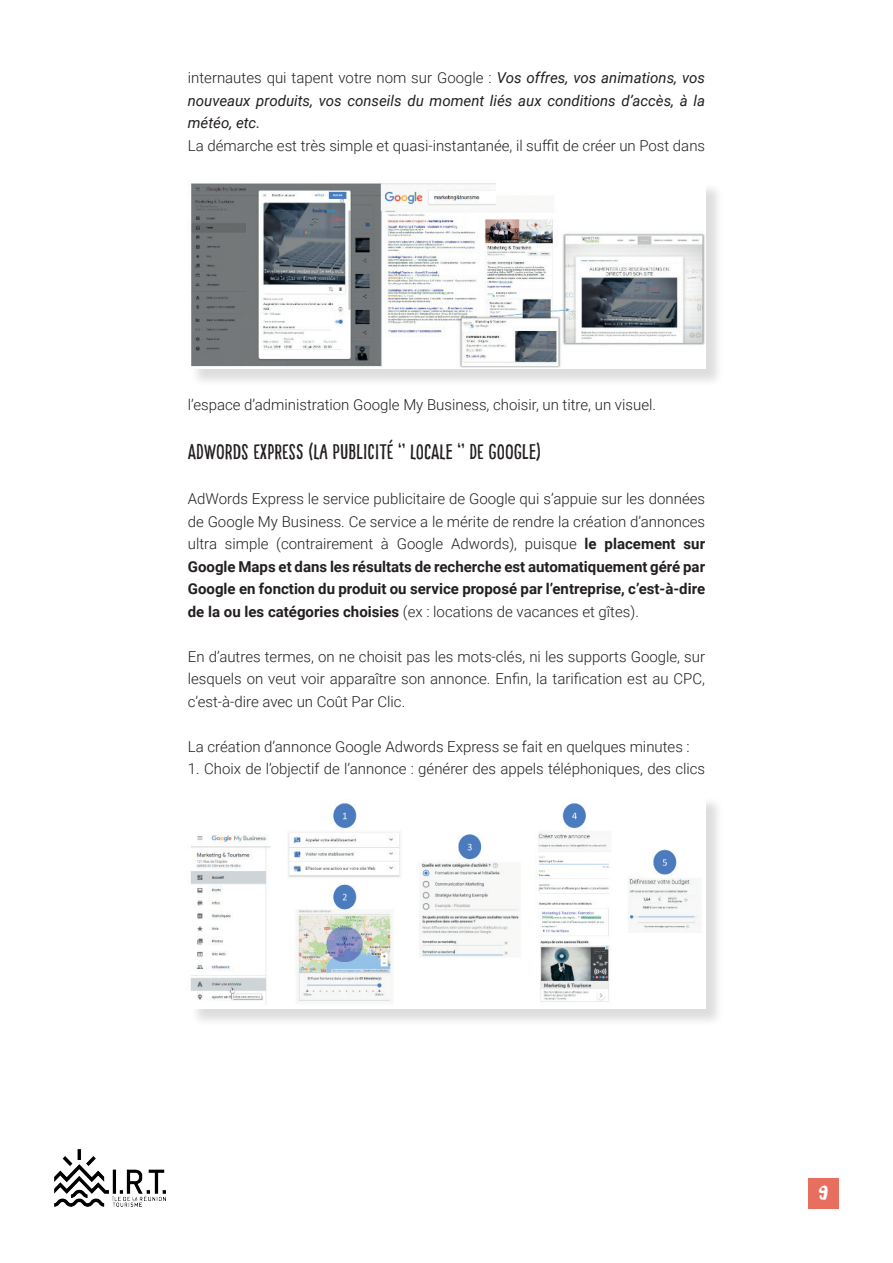
<style>
.page{position:relative;width:893px;height:1263px;background:#fff}
.page>*{position:absolute;margin:0;border:0;box-sizing:border-box;transform-origin:0 0}
.t1{font:21px "Pinto NO 01";color:#231f20}
.t2{font:19.5px "Brush Up";color:#fff}
.t3{font:300 15px/22.5px "Roboto";color:#231f20;text-align:justify}
.t4{font:italic 15px/22.5px "Roboto";color:#231f20;text-align:justify}
.s1{font-weight:300;font-style:normal}
.s2{font-weight:700}
</style>
<div class="page">
<div style="left:808px;top:1178px;width:31px;height:31px;background:#e86e60"></div>
<img style="left:54px;top:1150px;width:112px;height:56px">
<div style="left:190px;top:182px;width:534px;height:205px;background:#231f20;opacity:.15"></div>
<img style="left:190px;top:182px;width:515px;height:186px">
<div style="left:190px;top:796px;width:534px;height:231px;background:#231f20;opacity:.15"></div>
<img style="left:190px;top:796px;width:515px;height:212px">
<p class="t4" style="left:188px;top:66px;width:519px"><span class="s1">internautes qui tapent votre nom sur Google :</span> Vos offres, vos animations, vos nouveaux produits, vos conseils du moment liés aux conditions d’accès, à la météo, etc.</p>
<p class="t3" style="left:188px;top:134px;width:519px">La démarche est très simple et quasi-instantanée, il suffit de créer un Post dans</p>
<p class="t3" style="left:188px;top:392px;width:470px">l’espace d’administration Google My Business, choisir, un titre, un visuel.</p>
<h1 class="t1" style="left:188px;top:439px;width:355px">ADWORDS EXPRESS (LA PUBLICITÉ ‘’ LOCALE ‘’ DE GOOGLE)</h1>
<p class="t3" style="left:188px;top:487px;width:519px">AdWords Express le service publicitaire de Google qui s’appuie sur les données de Google My Business. Ce service a le mérite de rendre la création d’annonces ultra simple (contrairement à Google Adwords), puisque <span class="s2">le placement sur Google Maps et dans les résultats de recherche est automatiquement géré par Google en fonction du produit ou service proposé par l’entreprise, c’est-à-dire de la ou les catégories choisies</span> (ex : locations de vacances et gîtes).</p>
<p class="t3" style="left:188px;top:644px;width:519px">En d’autres termes, on ne choisit pas les mots-clés, ni les supports Google, sur lesquels on veut voir apparaître son annonce. Enfin, la tarification est au CPC, c’est-à-dire avec un Coût Par Clic.</p>
<p class="t3" style="left:188px;top:734px;width:503px">La création d’annonce Google Adwords Express se fait en quelques minutes :</p>
<p class="t3" style="left:188px;top:757px;width:519px">1. Choix de l’objectif de l’annonce : générer des appels téléphoniques, des clics</p>
<h2 class="t2" style="left:819px;top:1181px;width:11px">9</h2>
</div>
